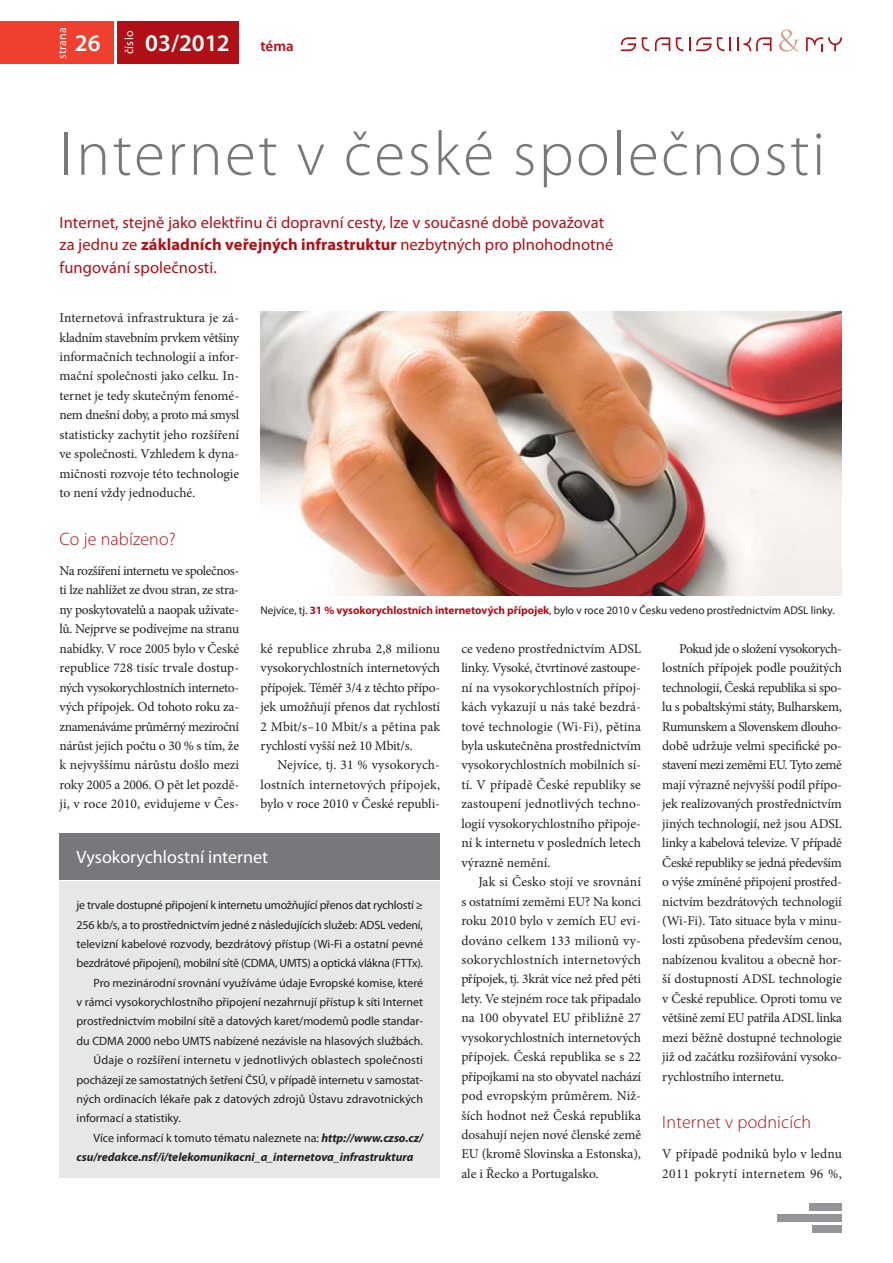
<style>
.page{position:relative;width:893px;height:1263px;background:#fff}
.page>*{position:absolute;margin:0;border:0;box-sizing:border-box;transform-origin:0 0}
.t1{font:300 63px "Myriad Pro";letter-spacing:.04em;color:#77787b}
.t2{font:600 24px "Myriad Pro";color:#fff}
.t3{font:300 18px "Myriad Pro";letter-spacing:.01em;color:#b01016}
.t4{font:18px "Myriad Pro";color:#fff}
.t5{font:16.5px/22.5px "Myriad Pro";letter-spacing:.005em;color:#b01016}
.t6{font:600 15px "Myriad Pro";color:#b01016}
.t7{font:13.5px/19.5px "Minion Pro";color:#231f20;text-align:justify}
.t8{font:13.5px/19.5px "Minion Pro";letter-spacing:.02em;color:#231f20}
.t9{font:12px "Myriad Pro";color:#231f20}
.t10{font:12px "Myriad Pro";letter-spacing:-.02em;color:#231f20}
.t11{font:italic 700 12px "Myriad Pro";color:#231f20}
.t12{font:12px "Myriad Pro";letter-spacing:.02em;color:#fff}
.t13{font:11.25px "Myriad Pro";letter-spacing:-.005em;color:#231f20}
.s1{font-weight:700}
.s2{font-weight:700;color:#b01016}
.s3{font-weight:700;font-style:italic}
</style>
<div class="page">
<div style="left:117px;top:21px;width:122px;height:43px;background:#b01016"></div>
<svg style="left:655px;top:37px;width:15px;height:14px"></svg>
<svg style="left:621px;top:37px;width:15px;height:14px"></svg>
<svg style="left:642px;top:37px;width:7px;height:14px"></svg>
<svg style="left:676px;top:37px;width:7px;height:14px"></svg>
<svg style="left:737px;top:37px;width:34px;height:14px"></svg>
<svg style="left:806px;top:37px;width:36px;height:14px"></svg>
<svg style="left:689px;top:37px;width:42px;height:14px"></svg>
<svg style="left:779px;top:30px;width:21px;height:22px"></svg>
<div style="left:0;top:21px;width:114px;height:43px;background:#ef402f"></div>
<div style="left:809px;top:1203px;width:33px;height:8px;background:#939598"></div>
<div style="left:778px;top:1214px;width:64px;height:8px;background:#939598"></div>
<div style="left:813px;top:1225px;width:29px;height:8px;background:#939598"></div>
<div style="left:60px;top:881px;width:380px;height:297px;background:#e6e7e8"></div>
<div style="left:60px;top:833px;width:380px;height:47px;background:#77787b"></div>
<img style="left:260px;top:312px;width:582px;height:283px">
<p class="t12" style="left:58px;top:59px;width:34px;rotate:-90deg">strana</p>
<h2 class="t2" style="left:75px;top:34px;width:27px">26</h2>
<p class="t12" style="left:125px;top:54px;width:25px;rotate:-90deg">číslo</p>
<h2 class="t2" style="left:145px;top:34px;width:86px">03/2012</h2>
<p class="t6" style="left:260px;top:40px;width:35px">téma</p>
<h1 class="t1" style="left:60px;top:130px;width:767px">Internet v české společnosti</h1>
<p class="t5" style="left:60px;top:212px;width:555px">Internet, stejně jako elektřinu či dopravní cesty, lze v současné době považovat za jednu ze <span class="s1">základních veřejných infrastruktur</span> nezbytných pro plnohodnotné fungování společnosti.</p>
<p class="t7" style="left:60px;top:309px;width:181px">Internetová infrastruktura je zá&shy;kladním stavebním prvkem většiny informačních technologií a infor&shy;mační společnosti jako celku. In&shy;ternet je tedy skutečným fenomé&shy;nem dnešní doby, a proto má smysl statisticky zachytit jeho rozšíření ve společnosti. Vzhledem k dyna&shy;mičnosti rozvoje této technologie to není vždy jednoduché.</p>
<h3 class="t3" style="left:60px;top:532px;width:118px">Co je nabízeno?</h3>
<p class="t7" style="left:60px;top:562px;width:181px">Na rozšíření internetu ve společnos&shy;ti lze nahlížet ze dvou stran, ze stra&shy;ny poskytovatelů a naopak uživate&shy;lů. Nejprve se podívejme na stranu nabídky. V roce 2005 bylo v České republice 728 tisíc trvale dostup&shy;ných vysokorychlostních interneto&shy;vých přípojek. Od tohoto roku za&shy;znamenáváme průměrný meziroční nárůst jejich počtu o 30 % s tím, že k nejvyššímu nárůstu došlo mezi roky 2005 a 2006. O pět let pozdě&shy;ji, v roce 2010, evidujeme v Čes-</p>
<p class="t13" style="left:260px;top:606px;width:576px">Nejvíce, tj. <span class="s2">31 % vysokorychlostních internetových přípojek</span>, bylo v roce 2010 v Česku vedeno prostřednictvím ADSL linky.</p>
<p class="t7" style="left:662px;top:640px;width:181px;text-indent:17px">Pokud jde o složení vysokorych&shy;lostních přípojek podle použitých technologií, Česká republika si spo&shy;lu s pobaltskými státy, Bulharskem, Rumunskem a Slovenskem dlouho&shy;době udržuje velmi specifické po&shy;stavení mezi zeměmi EU. Tyto země mají výrazně nejvyšší podíl přípo&shy;jek realizovaných prostřednictvím jiných technologií, než jsou ADSL linky a kabelová televize. V případě České republiky se jedná především o výše zmíněné připojení prostřed&shy;nictvím bezdrátových technologií (Wi-Fi). Tato situace byla v minu&shy;losti způsobena především cenou, nabízenou kvalitou a obecně hor&shy;ší dostupností ADSL technologie v České republice. Oproti tomu ve většině zemí EU patřila ADSL linka mezi běžně dostupné technologie již od začátku rozšiřování vysoko&shy;rychlostního internetu.</p>
<h3 class="t3" style="left:662px;top:1115px;width:150px">Internet v podnicích</h3>
<p class="t8" style="left:662px;top:1145px;width:181px">V případě podniků bylo v lednu<br>2011 pokrytí internetem 96 %,</p>
<p class="t7" style="left:461px;top:640px;width:181px">ce vedeno prostřednictvím ADSL linky. Vysoké, čtvrtinové zastoupe&shy;ní na vysokorychlostních přípoj&shy;kách vykazují u nás také bezdrá&shy;tové technologie (Wi-Fi), pětina byla uskutečněna prostřednictvím vysokorychlostních mobilních sí&shy;tí. V případě České republiky se zastoupení jednotlivých techno&shy;logií vysokorychlostního připoje&shy;ní k internetu v posledních letech výrazně nemění.</p>
<p class="t7" style="left:461px;top:873px;width:181px;text-indent:17px">Jak si Česko stojí ve srovnání s ostatními zeměmi EU? Na konci roku 2010 bylo v zemích EU evi&shy;dováno celkem 133 milionů vy&shy;sokorychlostních internetových přípojek, tj. 3krát více než před pěti lety. Ve stejném roce tak připadalo na 100 obyvatel EU přibližně 27 vysokorychlostních internetových přípojek. Česká republika se s 22 přípojkami na sto obyvatel nachází pod evropským průměrem. Niž&shy;ších hodnot než Česká republika dosahují nejen nové členské země EU (kromě Slovinska a Estonska), ale i Řecko a Portugalsko.</p>
<p class="t7" style="left:260px;top:640px;width:181px">ké republice zhruba 2,8 milionu vysokorychlostních internetových přípojek. Téměř 3/4 z těchto přípo&shy;jek umožňují přenos dat rychlostí 2 Mbit/s–10 Mbit/s a pětina pak rychlostí vyšší než 10 Mbit/s.</p>
<p class="t7" style="left:260px;top:756px;width:181px;text-indent:17px">Nejvíce, tj. 31 % vysokorych&shy;lostních internetových přípojek, bylo v roce 2010 v České republi-</p>
<h3 class="t4" style="left:77px;top:850px;width:193px">Vysokorychlostní internet</h3>
<p class="t10" style="left:77px;top:901px;width:348px">je trvale dostupné připojení k internetu umožňující přenos dat rychlostí ≥</p>
<p class="t9" style="left:77px;top:920px;width:348px">256 kb/s, a to prostřednictvím jedné z následujících služeb: ADSL vedení,</p>
<p class="t9" style="left:77px;top:939px;width:348px">televizní kabelové rozvody, bezdrátový přístup (Wi-Fi a ostatní pevné</p>
<p class="t10" style="left:77px;top:959px;width:348px">bezdrátové připojení), mobilní sítě (CDMA, UMTS) a optická vlákna (FTTx).</p>
<p class="t9" style="left:94px;top:978px;width:331px">Pro mezinárodní srovnání využíváme údaje Evropské komise, které</p>
<p class="t9" style="left:77px;top:997px;width:348px">v rámci vysokorychlostního připojení nezahrnují přístup k síti Internet</p>
<p class="t9" style="left:77px;top:1017px;width:348px">prostřednictvím mobilní sítě a datových karet/modemů podle standar-</p>
<p class="t9" style="left:77px;top:1036px;width:348px">du CDMA 2000 nebo UMTS nabízené nezávisle na hlasových službách.</p>
<p class="t9" style="left:94px;top:1055px;width:331px">Údaje o rozšíření internetu v jednotlivých oblastech společnosti</p>
<p class="t9" style="left:77px;top:1075px;width:348px">pocházejí ze samostatných šetření ČSÚ, v případě internetu v samostat-</p>
<p class="t9" style="left:77px;top:1094px;width:348px">ných ordinacích lékaře pak z datových zdrojů Ústavu zdravotnických</p>
<p class="t9" style="left:77px;top:1114px;width:106px">informací a statistiky.</p>
<p class="t9" style="left:94px;top:1133px;width:331px">Více informací k tomuto tématu naleznete na: <span class="s3">http://www.czso.cz/</span></p>
<p class="t11" style="left:77px;top:1152px;width:338px">csu/redakce.nsf/i/telekomunikacni_a_internetova_infrastruktura</p>
</div>
